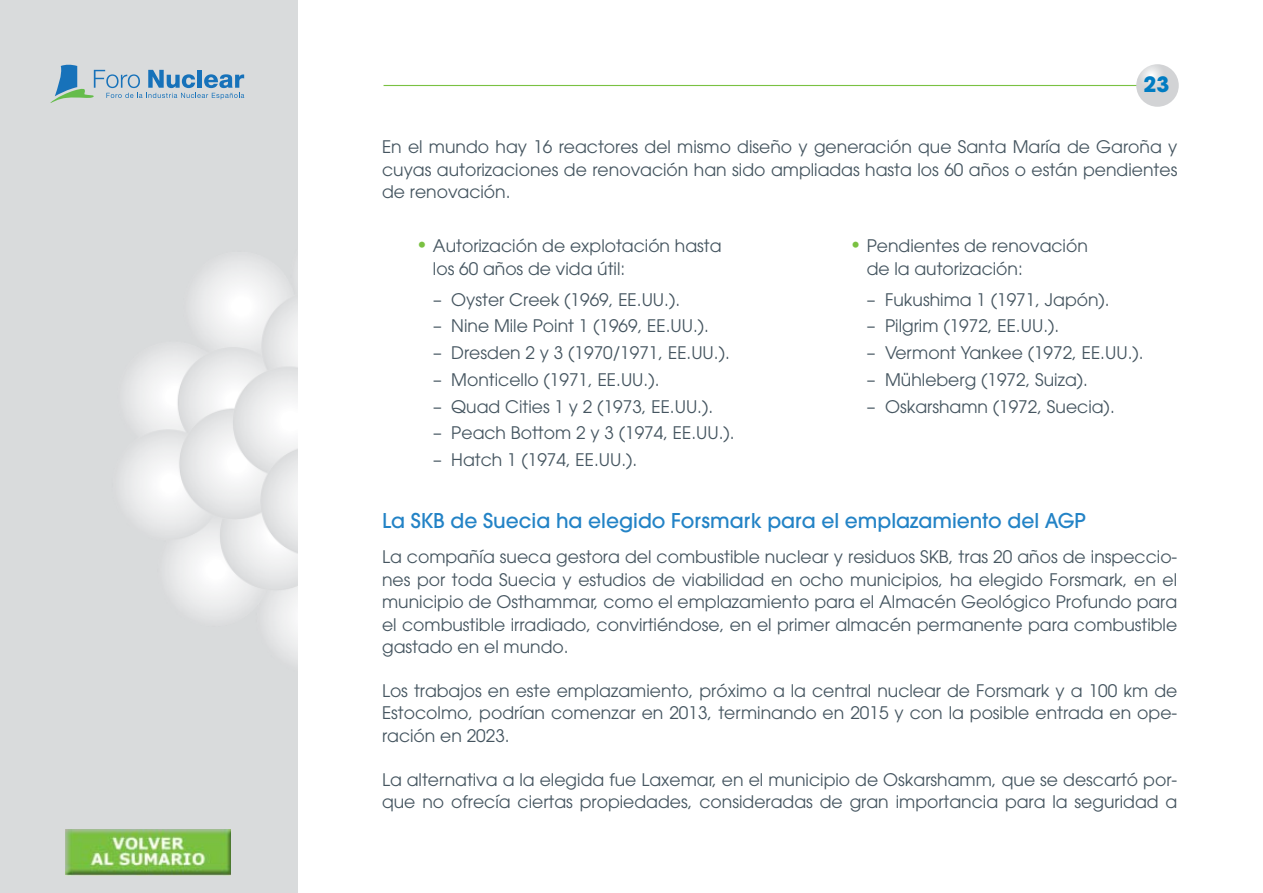
<style>
.page{position:relative;width:1263px;height:893px;background:#fff}
.page>*{position:absolute;margin:0;border:0;box-sizing:border-box;transform-origin:0 0}
.t1{font:700 21px "Avant Garde";color:#007cc2}
.t2{font:500 20.25px "Avant Garde";color:#2383c6}
.t3{font:17.25px/22.5px "Avant Garde";color:#455560;text-align:justify}
.s1{font-size:19.5px;color:#7ac142}
</style>
<div class="page">
<hr style="left:384px;top:85px;width:775px;height:1px;background:#7ac142">
<svg style="left:1136px;top:64px;width:43px;height:43px"></svg>
<img style="left:66px;top:829px;width:165px;height:47px">
<svg style="left:50px;top:65px;width:194px;height:38px;background:#a9c2d0"></svg>
<p class="t1" style="left:1143px;top:76px;width:27px">23</p>
<p class="t3" style="left:382px;top:137px;width:797px">En el mundo hay 16 reactores del mismo diseño y generación que Santa María de Garoña y cuyas autorizaciones de renovación han sido ampliadas hasta los 60 años o están pendientes de renovación.</p>
<p class="t3" style="left:433px;top:236px;width:290px;text-indent:-17px"><span class="s1">•</span> Autorización de explotación hasta los 60 años de vida útil:</p>
<p class="t3" style="left:433px;top:290px;width:249px">– Oyster Creek (1969, EE.UU.).</p>
<p class="t3" style="left:433px;top:316px;width:277px">– Nine Mile Point 1 (1969, EE.UU.).</p>
<p class="t3" style="left:433px;top:343px;width:298px">– Dresden 2 y 3 (1970/1971, EE.UU.).</p>
<p class="t3" style="left:433px;top:370px;width:228px">– Monticello (1971, EE.UU.).</p>
<p class="t3" style="left:433px;top:397px;width:282px">– Quad Cities 1 y 2 (1973, EE.UU.).</p>
<p class="t3" style="left:433px;top:423px;width:303px">– Peach Bottom 2 y 3 (1974, EE.UU.).</p>
<p class="t3" style="left:433px;top:450px;width:206px">– Hatch 1 (1974, EE.UU.).</p>
<p class="t3" style="left:867px;top:236px;width:223px;text-indent:-17px"><span class="s1">•</span> Pendientes de renovación de la autorización:</p>
<p class="t3" style="left:867px;top:290px;width:244px">– Fukushima 1 (1971, Japón).</p>
<p class="t3" style="left:867px;top:316px;width:194px">– Pilgrim (1972, EE.UU.).</p>
<p class="t3" style="left:867px;top:343px;width:278px">– Vermont Yankee (1972, EE.UU.).</p>
<p class="t3" style="left:867px;top:370px;width:223px">– Mühleberg (1972, Suiza).</p>
<p class="t3" style="left:867px;top:397px;width:249px">– Oskarshamn (1972, Suecia).</p>
<p class="t2" style="left:382px;top:513px;width:705px">La SKB de Suecia ha elegido Forsmark para el emplazamiento del AGP</p>
<p class="t3" style="left:382px;top:547px;width:797px">La compañía sueca gestora del combustible nuclear y residuos SKB, tras 20 años de inspeccio&shy;nes por toda Suecia y estudios de viabilidad en ocho municipios, ha elegido Forsmark, en el municipio de Osthammar, como el emplazamiento para el Almacén Geológico Profundo para el combustible irradiado, convirtiéndose, en el primer almacén permanente para combustible gastado en el mundo.</p>
<p class="t3" style="left:382px;top:681px;width:797px">Los trabajos en este emplazamiento, próximo a la central nuclear de Forsmark y a 100 km de Estocolmo, podrían comenzar en 2013, terminando en 2015 y con la posible entrada en ope&shy;ración en 2023.</p>
<p class="t3" style="left:382px;top:770px;width:797px">La alternativa a la elegida fue Laxemar, en el municipio de Oskarshamm, que se descartó por&shy;que no ofrecía ciertas propiedades, consideradas de gran importancia para la seguridad a</p>
</div>
